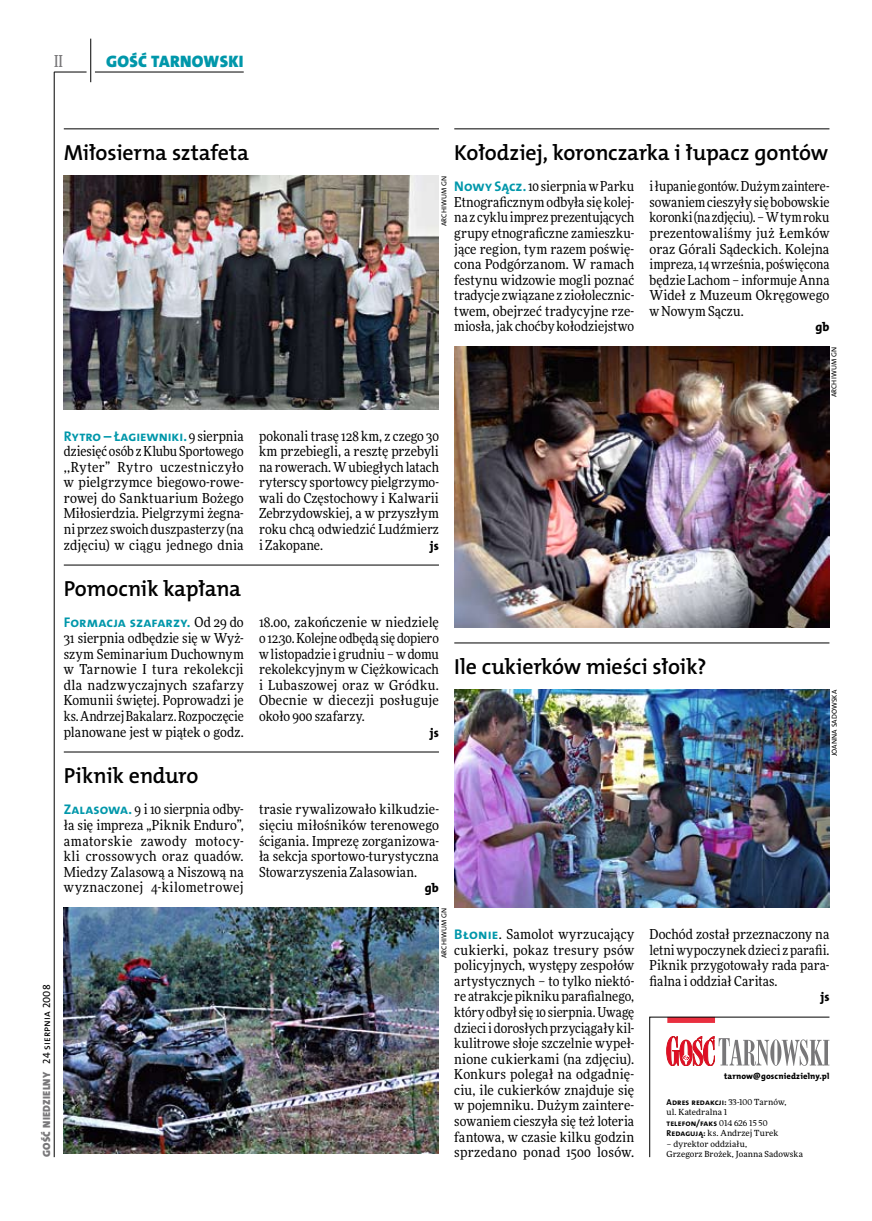
<style>
.page{position:relative;width:872px;height:1221px;background:#fff}
.page>*{position:absolute;margin:0;border:0;box-sizing:border-box;transform-origin:0 0}
.t1{font:21.9px "The Mix HP6 Se Bld";letter-spacing:-.01em;color:#000}
.t2{font:16.65px "The Mix HP9 Blk";letter-spacing:.02em;color:#0097aa}
.t3{font:500 16.5px "Freeday Narrow";color:#787779;scale:.9 1}
.t4{font:13.95px "The Mix HP7 Bld";color:#0097aa}
.t5{font:13.8px/15.6px "Freeday Narrow News";letter-spacing:.01em;color:#000;text-align:justify}
.t6{font:12.45px "The Mix HP8 Ex Bld";color:#000}
.t7{font:10.5px "The Mix HP9 Blk";letter-spacing:.025em;color:#787779}
.t8{font:8.55px "The Mix HP7 Bld";letter-spacing:.005em;color:#000}
.t9{font:8.55px "The Mix HP8 Ex Bld";letter-spacing:.025em;color:#000}
.t10{font:8.4px/10.5px "Freeday News";letter-spacing:.01em;color:#000}
.t11{font:7.2px "The Mix HP5 Plain";letter-spacing:.025em;color:#000}
.s1{font-family:"The Mix HP7 Bld";font-size:13.95px;color:#0097aa}
.s2{font-family:"The Mix HP5 Plain";color:#000}
.s3{font-family:"Freeday Narrow News";font-size:13.8px;color:#000}
.s4{font-family:"Freeday News";font-size:8.4px}
.s5{font-family:"The Mix HP7 Bld";font-size:8.55px}
</style>
<div class="page">
<hr style="left:54px;top:72px;width:1px;height:1085px;background:#000">
<hr style="left:90px;top:39px;width:1px;height:43px;background:#000">
<hr style="left:54px;top:72px;width:33px;height:1px;background:#000">
<hr style="left:95px;top:72px;width:149px;height:1px;background:#000">
<svg style="left:649px;top:1016px;width:181px;height:141px"></svg>
<hr style="left:64px;top:129px;width:375px;height:1px;background:#000">
<hr style="left:454px;top:129px;width:375px;height:1px;background:#000">
<hr style="left:64px;top:564px;width:375px;height:1px;background:#000">
<img style="left:64px;top:176px;width:375px;height:233px">
<img style="left:454px;top:346px;width:375px;height:281px">
<img style="left:454px;top:689px;width:375px;height:218px">
<hr style="left:64px;top:751px;width:375px;height:1px;background:#000">
<img style="left:64px;top:907px;width:375px;height:246px">
<hr style="left:454px;top:642px;width:375px;height:1px;background:#000">
<p class="t3" style="left:54px;top:50px;width:11px">II</p>
<p class="t2" style="left:106px;top:50px;width:139px">GOŚĆ TARNOWSKI</p>
<h1 class="t1" style="left:64px;top:139px;width:187px">Miłosierna sztafeta</h1>
<h1 class="t1" style="left:454px;top:139px;width:375px">Kołodziej, koronczarka i łupacz gontów</h1>
<p class="t11" style="left:439px;top:226px;width:52px;rotate:-90deg">archiwum GN</p>
<p class="t5" style="left:454px;top:178px;width:181px"><span class="s1">Nowy Sącz.</span> 10 sierpnia w Parku Etnograficznym odbyła się kolej&shy;na z cyklu imprez prezentujących grupy etnograficzne zamieszku&shy;jące region, tym razem poświę&shy;cona Podgórzanom. W ramach festynu widzowie mogli poznać tradycje związane z ziołolecznic&shy;twem, obejrzeć tradycyjne rze&shy;miosła, jak choćby kołodziejstwo</p>
<p class="t5" style="left:649px;top:178px;width:181px">iłupanie gontów. Dużym zaintere&shy;sowaniem cieszyły się bobowskie koronki (na zdjęciu). – Wtym roku prezentowaliśmy już Łemków oraz Górali Sądeckich. Kolejna impreza, 14 września, poświęcona będzie Lachom – informuje Anna Wideł z Muzeum Okręgowego w Nowym Sączu.</p>
<p class="t6" style="left:815px;top:319px;width:15px">gb</p>
<p class="t7" style="left:40px;top:1156px;width:174px;rotate:-90deg">GOŚĆ NIEDZIELNY <span class="s2">24 sierpnia 2008</span></p>
<p class="t4" style="left:64px;top:427px;width:181px">Rytro – Łagiewniki. <span class="s3">9 sierpnia</span></p>
<p class="t5" style="left:64px;top:443px;width:181px">dziesięć osób zKlubu Sportowego ,,Ryter” Rytro uczestniczyło w pielgrzymce biegowo-rowe&shy;rowej do Sanktuarium Bożego Miłosierdzia. Pielgrzymi żegna&shy;ni przez swoich duszpasterzy (na zdjęciu) w ciągu jednego dnia</p>
<h1 class="t1" style="left:64px;top:575px;width:179px">Pomocnik kapłana</h1>
<p class="t4" style="left:64px;top:613px;width:181px">Formacja szafarzy. <span class="s3">Od 29 do</span></p>
<p class="t5" style="left:64px;top:630px;width:181px">31 sierpnia odbędzie się w Wyż&shy;szym Seminarium Duchownym w Tarnowie I tura rekolekcji dla nadzwyczajnych szafarzy Komunii świętej. Poprowadzi je ks. Andrzej Bakalarz. Rozpoczęcie planowane jest w piątek o godz.</p>
<h1 class="t1" style="left:64px;top:761px;width:136px">Piknik enduro</h1>
<p class="t5" style="left:259px;top:427px;width:181px">pokonali trasę 128 km, z czego 30 km przebiegli, a resztę przebyli na rowerach. Wubiegłych latach ryterscy sportowcy pielgrzymo&shy;wali do Częstochowy i Kalwarii Zebrzydowskiej, a w przyszłym roku chcą odwiedzić Ludźmierz i Zakopane.</p>
<p class="t6" style="left:430px;top:537px;width:11px">js</p>
<p class="t5" style="left:259px;top:614px;width:181px">18.00, zakończenie w niedzielę o 12.30. Kolejne odbędą się dopiero wlistopadzie i grudniu – wdomu rekolekcyjnym w Ciężkowicach i Lubaszowej oraz w Gródku.<br>Obecnie w diecezji posługuje około 900 szafarzy.</p>
<p class="t6" style="left:430px;top:724px;width:11px">js</p>
<p class="t5" style="left:64px;top:801px;width:181px"><span class="s1">Zalasowa.</span> 9 i 10 sierpnia odby&shy;ła się impreza „Piknik Enduro”, amatorskie zawody motocy&shy;kli crossowych oraz quadów.<br>Miedzy Zalasową a Niszową na wyznaczonej 4-kilometrowej</p>
<p class="t5" style="left:259px;top:801px;width:181px">trasie rywalizowało kilkudzie&shy;sięciu miłośników terenowego ścigania. Imprezę zorganizowa&shy;ła sekcja sportowo-turystyczna Stowarzyszenia Zalasowian.</p>
<p class="t6" style="left:425px;top:880px;width:15px">gb</p>
<h1 class="t1" style="left:454px;top:652px;width:254px">Ile cukierków mieści słoik?</h1>
<p class="t11" style="left:829px;top:397px;width:52px;rotate:-90deg">archiwum GN</p>
<p class="t11" style="left:830px;top:756px;width:68px;rotate:-90deg">joanna sadowska</p>
<p class="t11" style="left:439px;top:958px;width:52px;rotate:-90deg">archiwum GN</p>
<p class="t5" style="left:454px;top:926px;width:181px"><span class="s1">Błonie</span>. Samolot wyrzucający cukierki, pokaz tresury psów policyjnych, występy zespołów artystycznych – to tylko niektó&shy;re atrakcje pikniku parafialnego, który odbył się 10 sierpnia. Uwagę dzieci i dorosłych przyciągały kil&shy;kulitrowe słoje szczelnie wypeł&shy;nione cukierkami (na zdjęciu).<br>Konkurs polegał na odgadnię&shy;ciu, ile cukierków znajduje się w pojemniku. Dużym zaintere&shy;sowaniem cieszyła się też loteria fantowa, w czasie kilku godzin sprzedano ponad 1500 losów.</p>
<p class="t5" style="left:649px;top:926px;width:181px">Dochód został przeznaczony na letni wypoczynek dzieci z parafii.<br>Piknik przygotowały rada para&shy;fialna i oddział Caritas.</p>
<p class="t6" style="left:820px;top:989px;width:11px">js</p>
<p class="t9" style="left:724px;top:1070px;width:107px">tarnow@goscniedzielny.pl</p>
<p class="t8" style="left:666px;top:1096px;width:121px">Adres redakcji: <span class="s4">33-100 Tarnów,</span></p>
<p class="t10" style="left:666px;top:1106px;width:62px">ul. Katedralna 1</p>
<p class="t8" style="left:666px;top:1117px;width:103px">telefon/faks <span class="s4">014 626 15 50</span></p>
<p class="t10" style="left:666px;top:1127px;width:113px"><span class="s5">Redagują:</span> ks. Andrzej Turek</p>
<p class="t10" style="left:666px;top:1138px;width:138px">– dyrektor oddziału,<br>Grzegorz Brożek, Joanna Sadowska</p>
</div>
